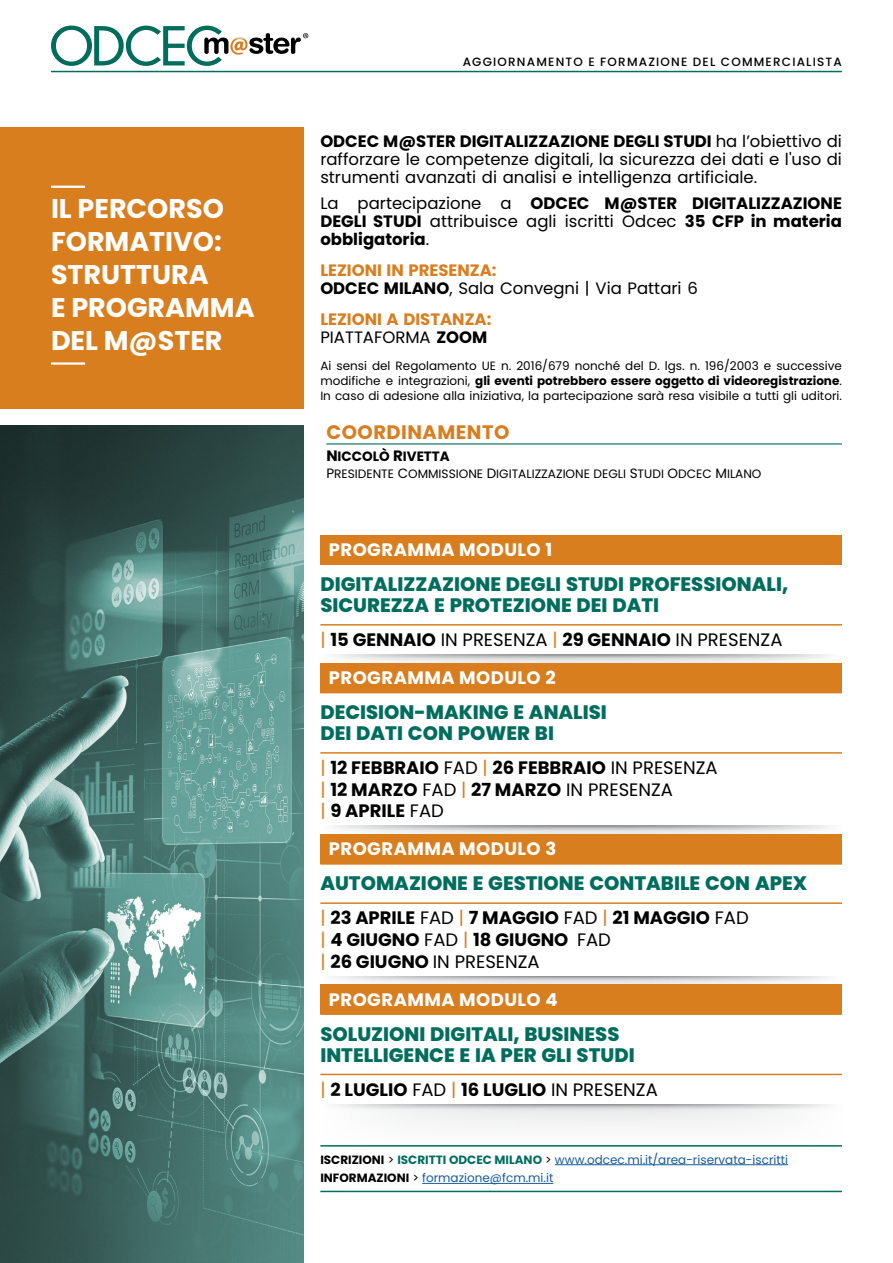
<style>
.page{position:relative;width:893px;height:1263px;background:#fff}
.page>*{position:absolute;margin:0;border:0;box-sizing:border-box;transform-origin:0 0}
.t1{font:700 27px/33px "Poppins";color:#fff}
.t2{font:800 19.5px/21px "Poppins";color:#006d5d}
.t3{font:19.5px "Poppins Bold SC900";color:#d97e1e}
.t4{font:700 18px/21.6px "Poppins";color:#000}
.t5{font:700 18px "Poppins";letter-spacing:.025em;color:#fff}
.t6{font:18px "Poppins";color:#000}
.t7{font:16.5px/18px "Poppins";color:#000;text-align:justify}
.t8{font:700 16.5px/18px "Poppins";color:#000;text-align:justify}
.t9{font:700 16.5px/18px "Poppins";color:#d97e1e}
.t10{font:13.5px "Poppins Bold SC900";color:#000}
.t11{font:12.15px "Poppins Regular SC900";color:#000}
.t12{font:12px/15px "Poppins";color:#000;text-align:justify}
.t13{font:12px/18.6px "Poppins";color:#165b9a}
.t14{font:500 12px "Poppins";letter-spacing:.1em;color:#000}
.s1{font-weight:700}
.s2{font-weight:400}
.s3{font-weight:700;color:#d97e1e}
.s4{font-weight:400;color:#000}
.s5{color:#000}
.s6{font-size:15px}
.s7{font-size:13.5px}
.s8{color:#d97e1e}
.s9{font-weight:400;color:#d97e1e}
.s10{font-weight:700;color:#000}
.s11{font-weight:700;color:#006d5d}
</style>
<div class="page">
<img style="left:0;top:425px;width:303px;height:838px">
<div style="left:320px;top:1104px;width:522px;height:42px;background:#f8f8f8"></div>
<svg style="left:344px;top:1104px;width:475px;height:7px"></svg>
<svg style="left:383px;top:983px;width:399px;height:1px"></svg>
<svg style="left:334px;top:976px;width:495px;height:7px"></svg>
<svg style="left:393px;top:833px;width:383px;height:1px"></svg>
<svg style="left:334px;top:826px;width:495px;height:7px"></svg>
<svg style="left:383px;top:661px;width:399px;height:2px"></svg>
<svg style="left:334px;top:654px;width:495px;height:7px;background:#d2d3d4"></svg>
<div style="left:320px;top:663px;width:522px;height:30px;background:#d97e1e"></div>
<hr style="left:320px;top:752px;width:522px;height:2px;background:#d97e1e">
<div style="left:320px;top:834px;width:522px;height:30px;background:#d97e1e"></div>
<hr style="left:320px;top:863px;width:522px;height:2px;background:#d97e1e">
<hr style="left:320px;top:902px;width:522px;height:2px;background:#d97e1e">
<div style="left:320px;top:984px;width:522px;height:30px;background:#d97e1e"></div>
<hr style="left:320px;top:1013px;width:522px;height:2px;background:#d97e1e">
<hr style="left:320px;top:1074px;width:522px;height:1px;background:#d97e1e">
<div style="left:320px;top:535px;width:522px;height:29px;background:#d97e1e"></div>
<hr style="left:320px;top:624px;width:522px;height:2px;background:#d97e1e">
<hr style="left:555px;top:1164px;width:233px;height:1px;background:#165b9a">
<hr style="left:422px;top:1183px;width:131px;height:1px;background:#165b9a">
<hr style="left:326px;top:443px;width:516px;height:1px;background:#006d5d">
<div style="left:0;top:127px;width:303px;height:281px;background:#d97e1e"></div>
<hr style="left:51px;top:186px;width:34px;height:2px;background:#fff">
<hr style="left:51px;top:362px;width:34px;height:3px;background:#fff">
<hr style="left:51px;top:71px;width:791px;height:1px;background:#006d5d">
<svg style="left:51px;top:26px;width:257px;height:40px"></svg>
<hr style="left:320px;top:1191px;width:522px;height:1px;background:#006d5d">
<hr style="left:320px;top:1145px;width:522px;height:1px;background:#006d5d">
<h1 class="t1" style="left:51px;top:192px;width:205px">IL PERCORSO<br>FORMATIVO:<br>STRUTTURA<br>E PROGRAMMA<br>DEL M@STER</h1>
<p class="t14" style="left:463px;top:55px;width:381px">AGGIORNAMENTO E FORMAZIONE DEL COMMERCIALISTA</p>
<h3 class="t7" style="left:320px;top:132px;width:523px"><span class="s1">ODCEC M@STER DIGITALIZZAZIONE DEGLI STUDI</span> ha l’obiettivo di rafforzare le competenze digitali, la sicurezza dei dati e l'uso di strumenti avanzati di analisi e intelligenza artificiale.</h3>
<h3 class="t8" style="left:320px;top:194px;width:523px"><span class="s2">La partecipazione a</span> ODCEC M@STER DIGITALIZZAZIONE DEGLI STUDI <span class="s2">attribuisce agli iscritti Odcec</span> 35 CFP in materia obbligatoria<span class="s2">.</span></h3>
<h3 class="t7" style="left:320px;top:261px;width:379px"><span class="s3">LEZIONI IN PRESENZA:<br></span><span class="s1">ODCEC MILANO</span>, Sala Convegni | Via Pattari 6</h3>
<h3 class="t9" style="left:320px;top:310px;width:173px">LEZIONI A DISTANZA:<br><span class="s4">PIATTAFORMA</span> <span class="s5">ZOOM</span></h3>
<p class="t12" style="left:320px;top:359px;width:523px">Ai sensi del Regolamento UE n. 2016/679 nonché del D. lgs. n. 196/2003 e successive modifiche e integrazioni, <span class="s1">gli eventi potrebbero essere oggetto di videoregistrazione</span>.<br>In caso di adesione alla iniziativa, la partecipazione sarà resa visibile a tutti gli uditori.</p>
<h2 class="t3" style="left:326px;top:421px;width:31px">COORDINAMENTO</h2>
<p class="t10" style="left:326px;top:449px;width:125px"><span class="s6">N</span>ICCOLÒ <span class="s6">R</span>IVETTA</p>
<p class="t11" style="left:326px;top:466px;width:437px"><span class="s7">P</span>RESIDENTE <span class="s7">C</span>OMMISSIONE <span class="s7">D</span>IGITALIZZAZIONE DEGLI <span class="s7">S</span>TUDI <span class="s7">O</span>DCEC <span class="s7">M</span> ILANO</p>
<h3 class="t5" style="left:329px;top:539px;width:225px">PROGRAMMA MODULO 1</h3>
<h2 class="t2" style="left:320px;top:574px;width:469px">DIGITALIZZAZIONE DEGLI STUDI PROFESSIONALI,<br>SICUREZZA E PROTEZIONE DEI DATI</h2>
<h3 class="t6" style="left:320px;top:629px;width:464px"><span class="s8">|</span> <span class="s1">15 GENNAIO</span> IN PRESENZA <span class="s8">|</span> <span class="s1">29 GENNAIO</span> IN PRESENZA</h3>
<h3 class="t5" style="left:329px;top:667px;width:228px">PROGRAMMA MODULO 2</h3>
<h2 class="t2" style="left:320px;top:702px;width:288px">DECISION-MAKING E ANALISI<br>DEI DATI CON POWER BI</h2>
<h3 class="t4" style="left:320px;top:757px;width:399px"><span class="s9">|</span> 12 FEBBRAIO <span class="s2">FAD</span> <span class="s9">|</span> 26 FEBBRAIO <span class="s2">IN PRESENZA </span><span class="s9">|</span> 12 MARZO <span class="s2">FAD</span> <span class="s9">|</span> 27 MARZO <span class="s2">IN PRESENZA<br></span><span class="s9">|</span> 9 APRILE <span class="s2">FAD</span></h3>
<h3 class="t5" style="left:329px;top:839px;width:229px">PROGRAMMA MODULO 3</h3>
<h2 class="t2" style="left:320px;top:873px;width:488px">AUTOMAZIONE E GESTIONE CONTABILE CON APEX</h2>
<h3 class="t4" style="left:320px;top:907px;width:430px"><span class="s9">|</span> 23 APRILE <span class="s2">FAD</span> <span class="s9">|</span> 7 MAGGIO <span class="s2">FAD</span> <span class="s9">|</span> 21 MAGGIO <span class="s2">FAD </span><span class="s9">|</span> 4 GIUGNO <span class="s2">FAD</span> <span class="s9">|</span> 18 GIUGNO <span class="s2">FAD<br></span><span class="s9">|</span> 26 GIUGNO <span class="s2">IN PRESENZA</span></h3>
<h3 class="t5" style="left:329px;top:989px;width:230px">PROGRAMMA MODULO 4</h3>
<h2 class="t2" style="left:320px;top:1023px;width:316px">SOLUZIONI DIGITALI, BUSINESS<br>INTELLIGENCE E IA PER GLI STUDI</h2>
<h3 class="t4" style="left:320px;top:1078px;width:339px"><span class="s9">|</span> 2 LUGLIO <span class="s2">FAD</span> <span class="s9">|</span> 16 LUGLIO <span class="s2">IN PRESENZA</span></h3>
<p class="t13" style="left:320px;top:1150px;width:469px"><span class="s10">ISCRIZIONI</span> <span class="s5">&gt;</span> <span class="s11">ISCRITTI ODCEC MILANO</span> <span class="s5">&gt;</span> www.odcec.mi.it/area-riservata-iscritti<br><span class="s10">INFORMAZIONI</span> <span class="s5">&gt;</span> formazione@fcm.mi.it</p>
</div>
